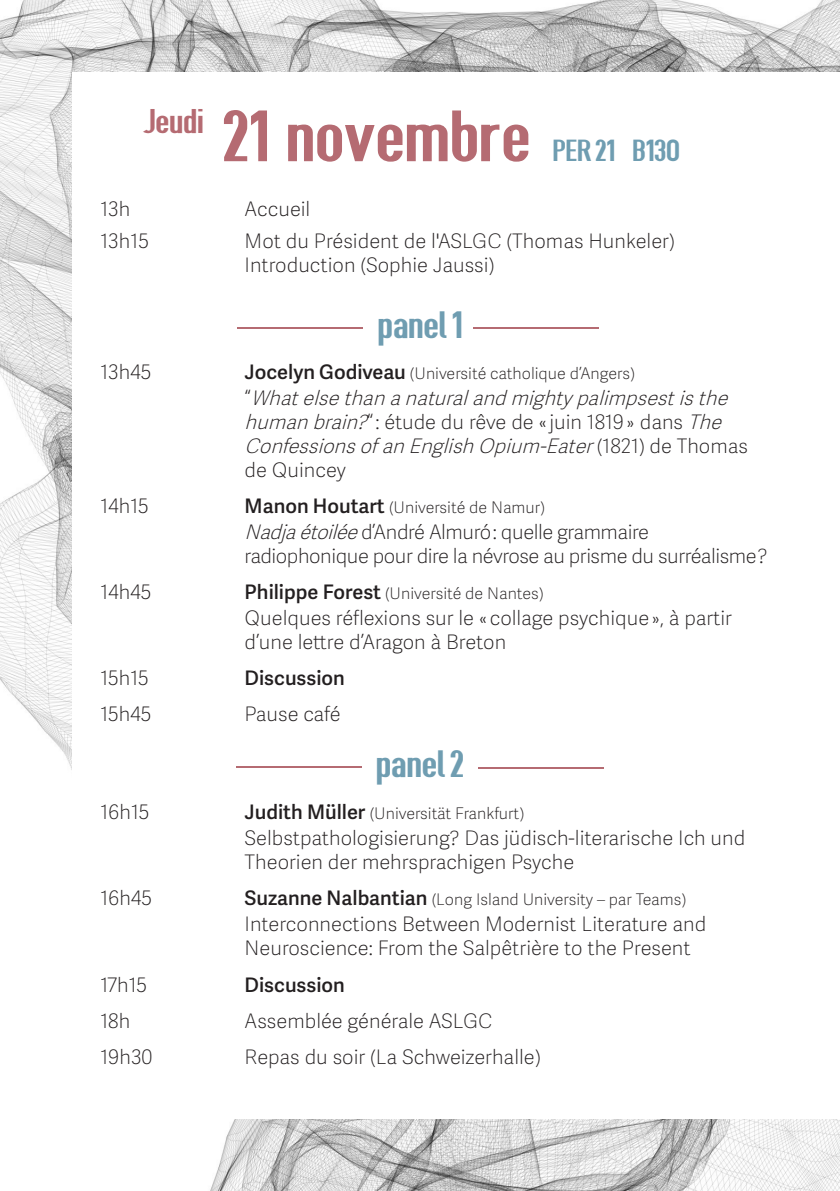
<style>
.page{position:relative;width:840px;height:1191px;background:#fff}
.page>*{position:absolute;margin:0;border:0;box-sizing:border-box;transform-origin:0 0}
.t1{font:76px "Give A Hoot Ex Bd Ext";color:#b56b72}
.t2{font:40px "Give A Hoot Ex Bd Ext";color:#6f9db1}
.t3{font:36px "Give A Hoot Ex Bd Ext";color:#b56b72}
.t4{font:32px "Give A Hoot Ex Bd Ext";color:#6f9db1}
.t5{font:100 20px/24px "Adelle Sans Devanagari";color:#231f20}
.t6{font:italic 100 20px/24px "Adelle Sans Devanagari";color:#231f20}
.t7{font:100 20px/24px "Adelle Sans Devanagari";letter-spacing:-.02em;color:#231f20}
.t8{font:600 20px "Adelle Sans Devanagari";color:#231f20}
.t9{font:100 16px "Adelle Sans Devanagari";color:#231f20}
.s1{font-weight:600;font-size:20px}
.s2{font-style:normal}
.s3{font-style:italic}
</style>
<div class="page">
<img style="left:0;top:0;width:839px;height:1191px">
<div style="left:72px;top:72px;width:767px;height:1047px;background:#fff"></div>
<hr style="left:473px;top:327px;width:125px;height:2px;background:#b56b72">
<hr style="left:237px;top:327px;width:126px;height:2px;background:#b56b72">
<hr style="left:478px;top:766px;width:125px;height:2px;background:#b56b72">
<hr style="left:236px;top:766px;width:125px;height:2px;background:#b56b72">
<p class="t3" style="left:143px;top:102px;width:62px">Jeudi</p>
<p class="t1" style="left:222px;top:94px;width:309px">21 novembre</p>
<p class="t4" style="left:552px;top:133px;width:128px">PER 21 B130</p>
<p class="t5" style="left:100px;top:198px;width:32px">13h</p>
<p class="t5" style="left:244px;top:198px;width:67px">Accueil</p>
<p class="t5" style="left:100px;top:230px;width:50px">13h15</p>
<p class="t5" style="left:244px;top:230px;width:431px">Mot du Président de l'ASLGC (Thomas Hunkeler)<br>Introduction (Sophie Jaussi)</p>
<p class="t2" style="left:377px;top:303px;width:86px">panel 1</p>
<p class="t5" style="left:100px;top:361px;width:53px">13h45</p>
<p class="t9" style="left:244px;top:362px;width:391px"><span class="s1">Jocelyn Godiveau</span> (Université catholique d’Angers)</p>
<p class="t6" style="left:244px;top:387px;width:504px"><span class="s2">“</span> Whatelsethananaturalandmightypalimpsestisthe humanbrain?<span class="s2">“ : étude du rêve de « juin 1819 » dans</span> The ConfessionsofanEnglishOpium-Eater<span class="s2">( 1 8 2 1 ) d e T h o m a s de Quincey</span></p>
<p class="t5" style="left:100px;top:495px;width:50px">14h15</p>
<p class="t9" style="left:244px;top:496px;width:301px"><span class="s1">Manon Houtart</span> (Université de Namur)</p>
<p class="t7" style="left:244px;top:521px;width:524px"><span class="s3">Nadjaétoilée</span>d’André Almuró : quelle grammaire radiophonique pour dire la névrose au prisme du surréalisme ?</p>
<p class="t5" style="left:100px;top:581px;width:52px">14h45</p>
<p class="t9" style="left:244px;top:582px;width:300px"><span class="s1">Philippe Forest</span> (Université de Nantes)</p>
<p class="t5" style="left:244px;top:607px;width:488px">Quelques réflexions sur le « collage psychique », à partir d’une lettre d’Aragon à Breton</p>
<p class="t5" style="left:100px;top:667px;width:50px">15h15</p>
<p class="t8" style="left:244px;top:666px;width:102px">Discussion</p>
<p class="t5" style="left:100px;top:703px;width:52px">15h45</p>
<p class="t5" style="left:244px;top:703px;width:97px">Pause café</p>
<p class="t2" style="left:375px;top:742px;width:90px">panel 2</p>
<p class="t5" style="left:100px;top:801px;width:50px">16h15</p>
<p class="t9" style="left:244px;top:802px;width:281px"><span class="s1">Judith Müller</span> (Universität Frankfurt)</p>
<p class="t5" style="left:244px;top:827px;width:502px">Selbstpathologisierung? Das jüdisch-literarische Ich und<br>Theorien der mehrsprachigen Psyche</p>
<p class="t5" style="left:100px;top:887px;width:53px">16h45</p>
<p class="t9" style="left:244px;top:888px;width:442px"><span class="s1">Suzanne Nalbantian</span> (Long Island University – par Teams)</p>
<p class="t5" style="left:244px;top:913px;width:463px">Interconnections Between Modernist Literature and<br>Neuroscience: From the Salpêtrière to the Present</p>
<p class="t5" style="left:100px;top:973px;width:48px">17h15</p>
<p class="t8" style="left:244px;top:973px;width:102px">Discussion</p>
<p class="t5" style="left:100px;top:1009px;width:31px">18h</p>
<p class="t5" style="left:244px;top:1009px;width:249px">Assemblée générale ASLGC</p>
<p class="t5" style="left:100px;top:1045px;width:54px">19h30</p>
<p class="t5" style="left:244px;top:1045px;width:297px">Repas du soir (La Schweizerhalle)</p>
</div>
